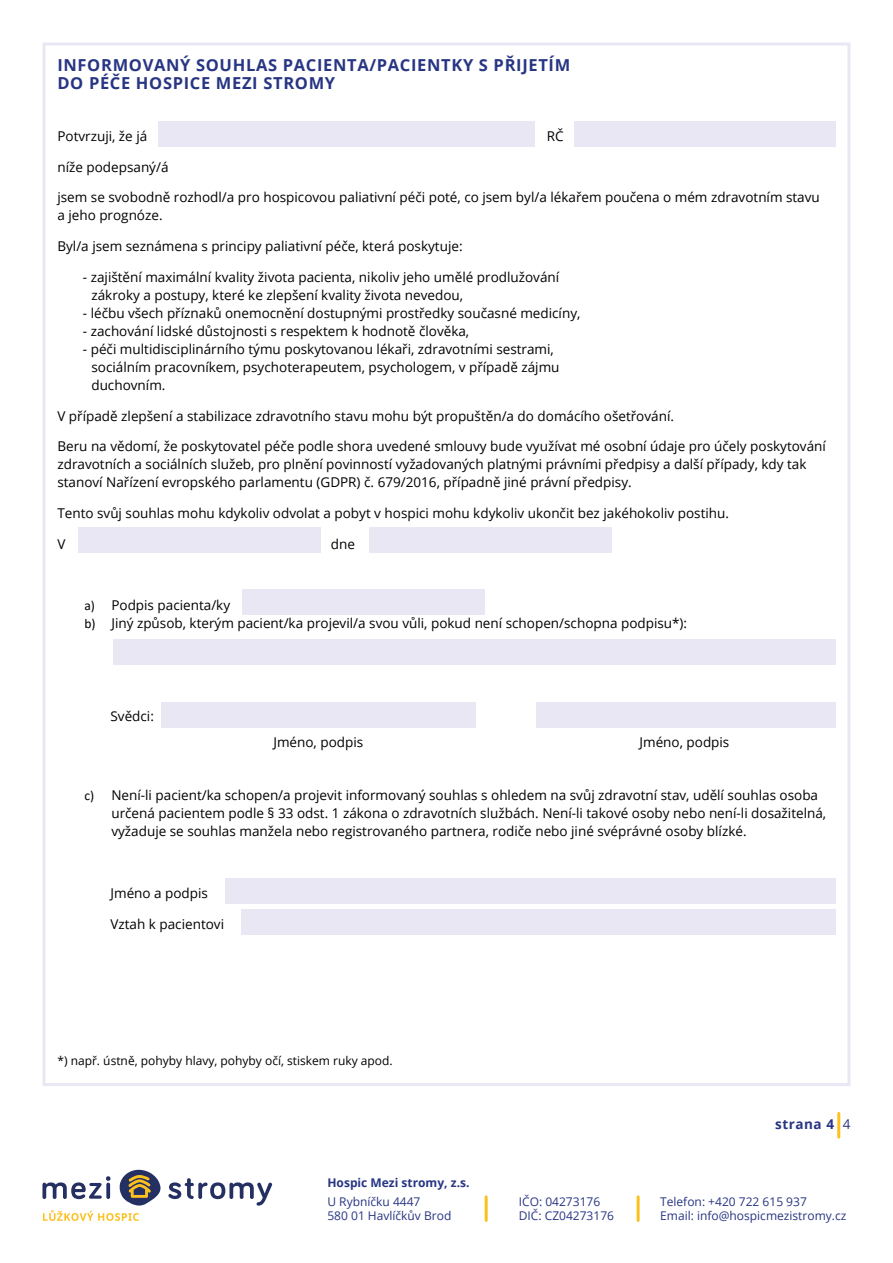
<style>
.page{position:relative;width:893px;height:1263px;background:#fff}
.page>*{position:absolute;margin:0;border:0;box-sizing:border-box;transform-origin:0 0}
.t1{font:700 16.5px/17.9px "Open Sans";letter-spacing:.04em;color:#283583}
.t2{font:13.5px/18px "Open Sans";color:#000}
.t3{font:700 13.5px "Open Sans";letter-spacing:.04em;color:#283583}
.t4{font:12px/14.4px "Open Sans";color:#283583}
.t5{font:12px "Open Sans";color:#000}
.t6{font:700 12px "Open Sans";color:#283583}
.s1{font-family:"Calibri"}
.s2{font-weight:400}
</style>
<div class="page">
<hr style="left:485px;top:1197px;width:3px;height:23px;background:#fcc11f">
<hr style="left:637px;top:1197px;width:3px;height:23px;background:#fcc11f">
<hr style="left:837px;top:1113px;width:3px;height:24px;background:#fcc11f">
<svg style="left:168px;top:1178px;width:104px;height:28px"></svg>
<svg style="left:42px;top:1170px;width:119px;height:51px"></svg>
<div style="left:158px;top:121px;width:377px;height:25px;background:#e9e7f4"></div>
<div style="left:574px;top:121px;width:262px;height:25px;background:#e9e7f4"></div>
<div style="left:78px;top:528px;width:242px;height:25px;background:#e9e7f4"></div>
<div style="left:242px;top:589px;width:243px;height:25px;background:#e9e7f4"></div>
<div style="left:225px;top:878px;width:611px;height:25px;background:#e9e7f4"></div>
<div style="left:241px;top:909px;width:595px;height:26px;background:#e9e7f4"></div>
<div style="left:162px;top:703px;width:314px;height:25px;background:#e9e7f4"></div>
<div style="left:536px;top:703px;width:300px;height:25px;background:#e9e7f4"></div>
<div style="left:113px;top:639px;width:723px;height:25px;background:#e9e7f4"></div>
<div style="left:369px;top:528px;width:243px;height:25px;background:#e9e7f4"></div>
<p class="t1" style="left:57px;top:56px;width:514px">INFORMOVANÝ SOUHLAS PACIENTA/PACIENTKY S PŘIJETÍM<br>DO PÉČE HOSPICE MEZI STROMY</p>
<p class="t2" style="left:57px;top:127px;width:91px">Potvrzuji, že já</p>
<p class="t2" style="left:547px;top:127px;width:18px">RČ</p>
<p class="t2" style="left:57px;top:157px;width:113px">níže podepsaný/á</p>
<p class="t2" style="left:57px;top:188px;width:764px">jsem se svobodně rozhodl/a pro hospicovou paliativní péči poté, co jsem byl/a lékařem poučena o mém zdravotním stavu a jeho prognóze.</p>
<p class="t2" style="left:57px;top:237px;width:407px">Byl/a jsem seznámena s principy paliativní péče, která poskytuje:</p>
<p class="t2" style="left:91px;top:268px;width:469px;text-indent:-9px">- zajištění maximální kvality života pacienta, nikoliv jeho umělé prodlužování zákroky a postupy, které ke zlepšení kvality života nevedou,</p>
<p class="t2" style="left:83px;top:304px;width:499px">- léčbu všech příznaků onemocnění dostupnými prostředky současné medicíny,</p>
<p class="t2" style="left:83px;top:322px;width:388px">- zachování lidské důstojnosti s respektem k hodnotě člověka,</p>
<p class="t2" style="left:91px;top:340px;width:470px;text-indent:-9px">- péči multidisciplinárního týmu poskytovanou lékaři, zdravotními sestrami, sociálním pracovníkem, psychoterapeutem, psychologem, v případě zájmu duchovním.</p>
<p class="t2" style="left:57px;top:406px;width:618px">V případě zlepšení a stabilizace zdravotního stavu mohu být propuštěn/a do domácího ošetřování.</p>
<p class="t2" style="left:57px;top:437px;width:770px">Beru na vědomí, že poskytovatel péče podle shora uvedené smlouvy bude využívat mé osobní údaje pro účely poskytování zdravotních a sociálních služeb, pro plnění povinností vyžadovaných platnými právními předpisy a další případy, kdy tak stanoví Nařízení evropského parlamentu (GDPR) č. 679/2016, případně jiné právní předpisy.</p>
<p class="t2" style="left:57px;top:504px;width:673px">Tento svůj souhlas mohu kdykoliv odvolat a pobyt v hospici mohu kdykoliv ukončit bez jakéhokoliv postihu.</p>
<p class="t2" style="left:57px;top:535px;width:10px">V</p>
<p class="t2" style="left:331px;top:535px;width:26px">dne</p>
<p class="t2" style="left:84px;top:596px;width:604px"><span class="s1">a)</span> Podpis pacienta/ky<br><span class="s1">b)</span> Jiný způsob, kterým pacient/ka projevil/a svou vůli, pokud není schopen/schopna podpisu*):</p>
<p class="t2" style="left:110px;top:706px;width:45px">Svědci:</p>
<p class="t2" style="left:273px;top:733px;width:91px">Jméno, podpis</p>
<p class="t2" style="left:640px;top:733px;width:91px">Jméno, podpis</p>
<p class="t2" style="left:111px;top:786px;width:716px;text-indent:-27px"><span class="s1">c)</span> Není-li pacient/ka schopen/a projevit informovaný souhlas s ohledem na svůj zdravotní stav, udělí souhlas osoba určená pacientem podle § 33 odst. 1 zákona o zdravotních službách. Není-li takové osoby nebo není-li dosažitelná, vyžaduje se souhlas manžela nebo registrovaného partnera, rodiče nebo jiné svéprávné osoby blízké.</p>
<p class="t2" style="left:110px;top:883px;width:99px">Jméno a podpis</p>
<p class="t2" style="left:110px;top:914px;width:115px">Vztah k pacientovi</p>
<p class="t5" style="left:57px;top:1053px;width:337px">*) např. ústně, pohyby hlavy, pohyby očí, stiskem ruky apod.</p>
<p class="t3" style="left:775px;top:1114px;width:77px">strana 4 <span class="s2">4</span></p>
<p class="t6" style="left:327px;top:1174px;width:144px">Hospic Mezi stromy, z.s.</p>
<p class="t4" style="left:327px;top:1194px;width:125px">U Rybníčku 4447<br>580 01 Havlíčkův Brod</p>
<p class="t4" style="left:519px;top:1194px;width:97px">IČO: 04273176<br>DIČ: CZ04273176</p>
<p class="t4" style="left:660px;top:1194px;width:188px">Telefon: +420 722 615 937<br>Email: info@hospicmezistromy.cz</p>
</div>
